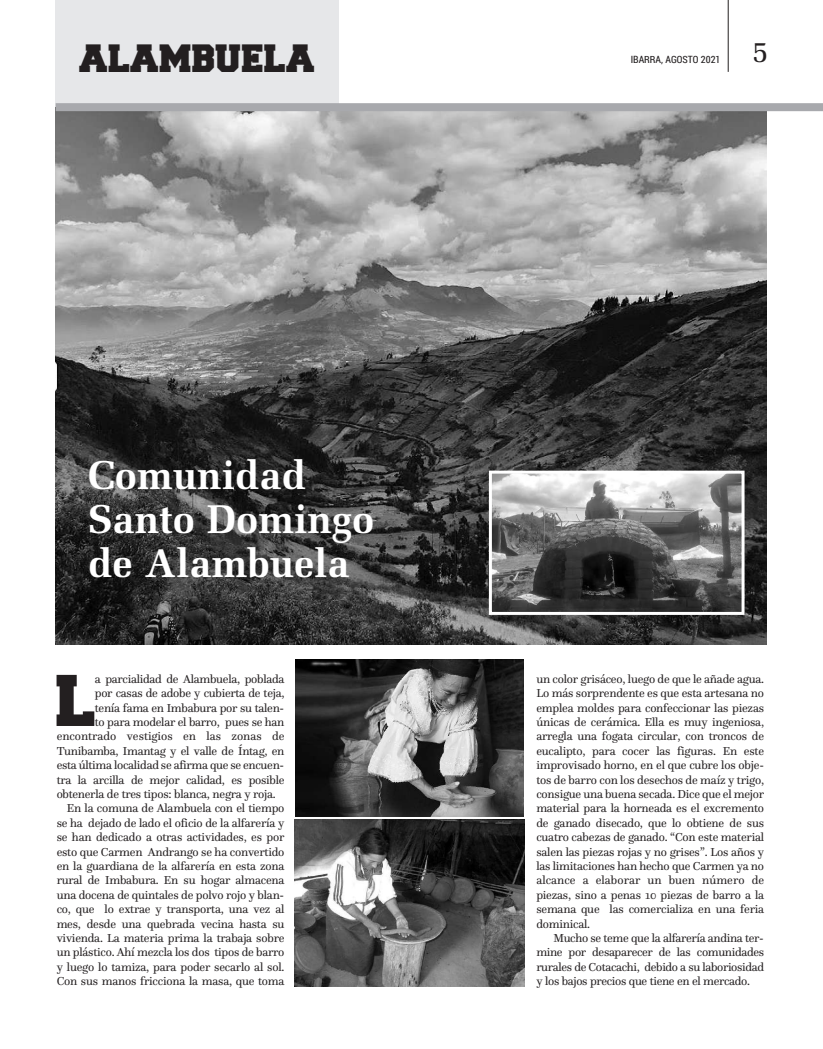
<style>
.page{position:relative;width:823px;height:1049px;background:#fff}
.page>*{position:absolute;margin:0;border:0;box-sizing:border-box;transform-origin:0 0}
.t1{font:61.3px "Freshman";color:#231f20}
.t2{font:700 40.1px/43.9px "Melior";color:#fff}
.t3{font:33.3px "Freshman";color:#231f20}
.t4{font:30px "Melior";color:#231f20}
.t5{font:12px/14.4px "Questa";letter-spacing:-.015em;color:#231f20;text-align:justify}
.t6{font:10px "Roboto Condensed";color:#231f20}
</style>
<div class="page">
<hr style="left:727px;top:0;width:1px;height:72px;background:#231f20">
<div style="left:56px;top:0;width:282px;height:107px;background:#e6e7e9"></div>
<img style="left:56px;top:111px;width:709px;height:533px">
<div style="left:56px;top:103px;width:766px;height:8px;background:#a8a9ad"></div>
<img style="left:295px;top:819px;width:229px;height:167px">
<img style="left:492px;top:475px;width:248px;height:136px">
<div style="left:488px;top:471px;width:256px;height:144px;border:3px solid #fff"></div>
<img style="left:295px;top:660px;width:228px;height:156px">
<h3 class="t3" style="left:79px;top:44px;width:237px">ALAMBUELA</h3>
<p class="t6" style="left:630px;top:53px;width:91px">IBARRA, AGOSTO 2021</p>
<h3 class="t4" style="left:751px;top:40px;width:18px">5</h3>
<h2 class="t2" style="left:88px;top:457px;width:287px">Comunidad<br>Santo Domingo de Alambuela</h2>
<h1 class="t1" style="left:57px;top:674px;width:42px">L</h1>
<p class="t5" style="left:95px;top:673px;width:191px">a parcialidad de Alambuela, poblada</p>
<p class="t5" style="left:95px;top:687px;width:191px">por casas de adobe y cubierta de teja,</p>
<p class="t5" style="left:95px;top:701px;width:191px">tenía fama en Imbabura por su talen-</p>
<p class="t5" style="left:95px;top:716px;width:191px">to para modelar el barro, pues se han</p>
<p class="t5" style="left:57px;top:730px;width:229px">encontrado vestigios en las zonas de</p>
<p class="t5" style="left:57px;top:745px;width:229px">Tunibamba, Imantag y el valle de Íntag, en</p>
<p class="t5" style="left:57px;top:759px;width:229px">esta última localidad se afirma que se encuen-</p>
<p class="t5" style="left:57px;top:773px;width:229px">tra la arcilla de mejor calidad, es posible</p>
<p class="t5" style="left:57px;top:788px;width:220px">obtenerla de tres tipos: blanca, negra y roja.</p>
<p class="t5" style="left:67px;top:802px;width:219px">En la comuna de Alambuela con el tiempo</p>
<p class="t5" style="left:57px;top:817px;width:229px">se ha dejado de lado el oficio de la alfarería y</p>
<p class="t5" style="left:57px;top:831px;width:229px">se han dedicado a otras actividades, es por</p>
<p class="t5" style="left:57px;top:845px;width:229px">esto que Carmen Andrango se ha convertido</p>
<p class="t5" style="left:57px;top:860px;width:229px">en la guardiana de la alfarería en esta zona</p>
<p class="t5" style="left:57px;top:874px;width:229px">rural de Imbabura. En su hogar almacena</p>
<p class="t5" style="left:57px;top:889px;width:229px">una docena de quintales de polvo rojo y blan-</p>
<p class="t5" style="left:57px;top:903px;width:229px">co, que lo extrae y transporta, una vez al</p>
<p class="t5" style="left:57px;top:917px;width:229px">mes, desde una quebrada vecina hasta su</p>
<p class="t5" style="left:57px;top:932px;width:229px">vivienda. La materia prima la trabaja sobre</p>
<p class="t5" style="left:57px;top:946px;width:229px">un plástico. Ahí mezcla los dos tipos de barro</p>
<p class="t5" style="left:57px;top:961px;width:229px">y luego lo tamiza, para poder secarlo al sol.</p>
<p class="t5" style="left:57px;top:975px;width:229px">Con sus manos fricciona la masa, que toma</p>
<p class="t5" style="left:536px;top:673px;width:229px">un color grisáceo, luego de que le añade agua.<br>Lo más sorprendente es que esta artesana no emplea moldes para confeccionar las piezas únicas de cerámica. Ella es muy ingeniosa, arregla una fogata circular, con troncos de eucalipto, para cocer las figuras. En este improvisado horno, en el que cubre los obje&shy;tos de barro con los desechos de maíz y trigo, consigue una buena secada. Dice que el mejor material para la horneada es el excremento de ganado disecado, que lo obtiene de sus cuatro cabezas de ganado. “Con este material salen las piezas rojas y no grises”. Los años y las limitaciones han hecho que Carmen ya no alcance a elaborar un buen número de piezas, sino a penas 10 piezas de barro a la semana que las comercializa en una feria dominical.</p>
<p class="t5" style="left:536px;top:932px;width:229px;text-indent:17px">Mucho se teme que la alfarería andina ter&shy;mine por desaparecer de las comunidades rurales de Cotacachi, debido a su laboriosidad y los bajos precios que tiene en el mercado.</p>
</div>
